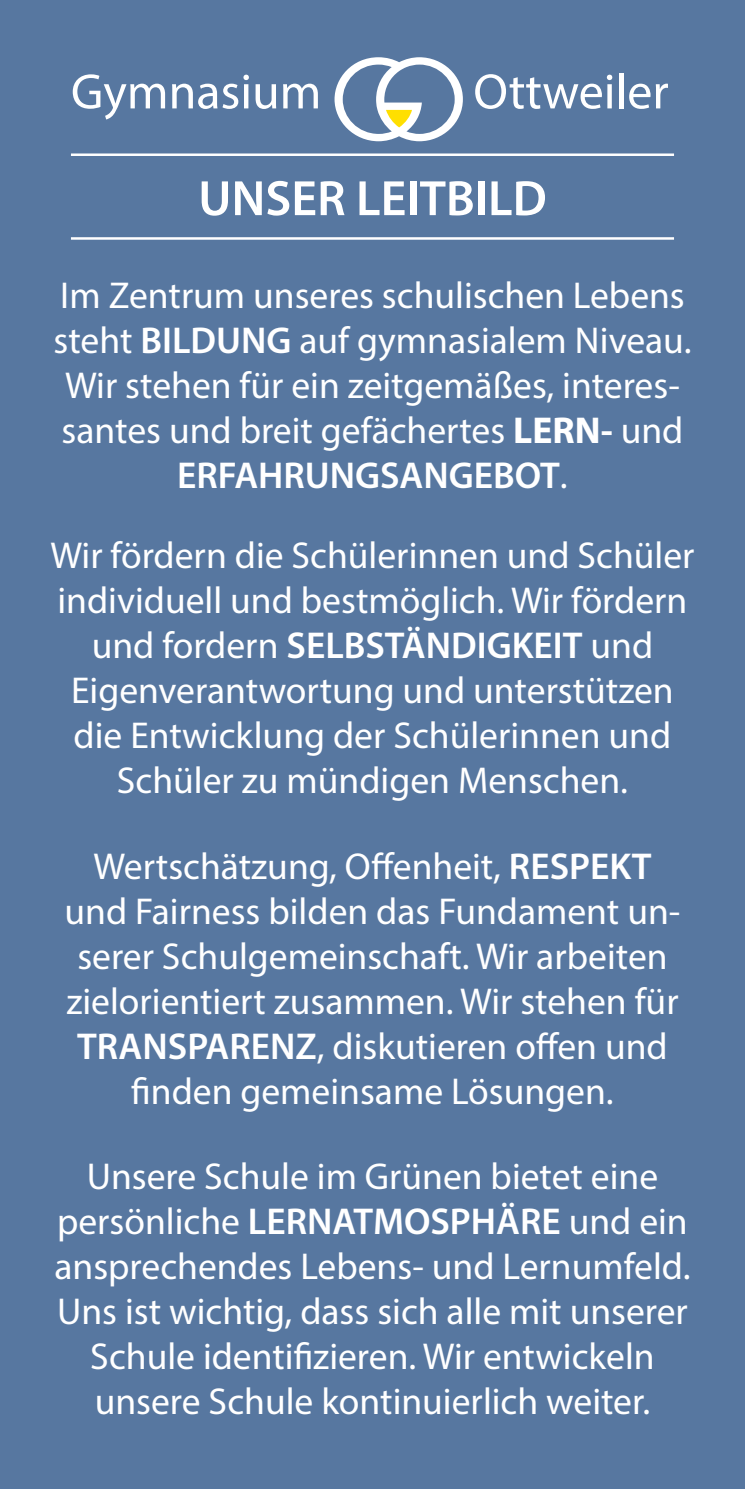
<style>
.page{position:relative;width:745px;height:1489px;background:#fff}
.page>*{position:absolute;margin:0;border:0;box-sizing:border-box;transform-origin:0 0}
.t1{font:50px "Myriad Pro";color:#fff}
.t2{font:600 50px "Myriad Pro";color:#fff}
.t3{font:37.5px/45px "Myriad Pro";color:#fff;text-align:center}
.s1{font-weight:600}
.s2{font-weight:700}
</style>
<div class="page">
<div style="left:0;top:0;width:744px;height:1488px;background:#5777a0"></div>
<hr style="left:71px;top:153px;width:602px;height:3px;background:#fff">
<hr style="left:71px;top:237px;width:602px;height:3px;background:#fff">
<svg style="left:334px;top:57px;width:128px;height:84px"></svg>
<h1 class="t1" style="left:71px;top:61px;width:252px">Gymnasium</h1>
<h1 class="t1" style="left:473px;top:61px;width:197px">Ottweiler</h1>
<h1 class="t2" style="left:198px;top:166px;width:350px">UNSER LEITBILD</h1>
<p class="t3" style="left:53px;top:272px;width:639px">Im Zentrum unseres schulischen Lebens steht <span class="s1">BILDUNG</span> auf gymnasialem Niveau.<br>Wir stehen für ein zeitgemäßes, interes&shy;santes und breit gefächertes <span class="s2">LERN-</span> und <span class="s1">ERFAHRUNGSANGEBOT</span>.</p>
<p class="t3" style="left:50px;top:532px;width:645px">Wir fördern die Schülerinnen und Schüler individuell und bestmöglich. Wir fördern und fordern <span class="s1">SELBSTÄNDIGKEIT</span> und Eigenverantwortung und unterstützen die Entwicklung der Schülerinnen und Schüler zu mündigen Menschen.</p>
<p class="t3" style="left:64px;top:842px;width:617px">Wertschätzung, Offenheit, <span class="s1">RESPEKT </span>und Fairness bilden das Fundament un&shy;serer Schulgemeinschaft. Wir arbeiten zielorientiert zusammen. Wir stehen für <span class="s1">TRANSPARENZ</span>, diskutieren offen und finden gemeinsame Lösungen.</p>
<p class="t3" style="left:54px;top:1152px;width:637px">Unsere Schule im Grünen bietet eine persönliche <span class="s1">LERNATMOSPHÄRE</span> und ein ansprechendes Lebens- und Lernumfeld.<br>Uns ist wichtig, dass sich alle mit unserer Schule identifizieren. Wir entwickeln unsere Schule kontinuierlich weiter.</p>
</div>
